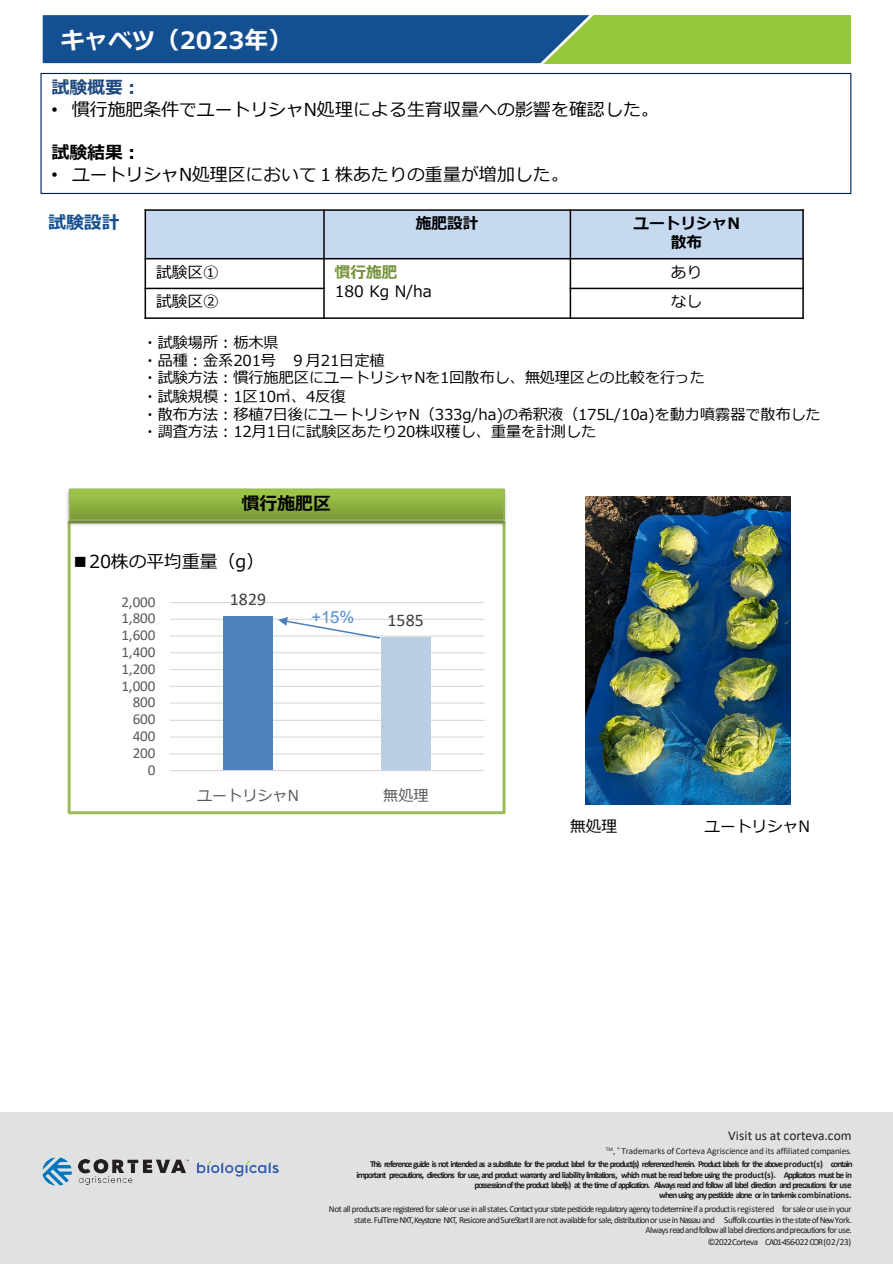
<style>
.page{position:relative;width:893px;height:1264px;background:#fff}
.page>*{position:absolute;margin:0;border:0;box-sizing:border-box;transform-origin:0 0}
.t1{font:700 23.7px "Meiryo";letter-spacing:.005em;color:#fff}
.t2{font:17.85px "Meiryo";color:#000}
.t3{font:700 17.85px "Meiryo";color:#000}
.t4{font:17.85px "Calibri";letter-spacing:.01em;color:#404040}
.t5{font:700 17.85px "Meiryo";color:#1f497d}
.t6{font:700 17.85px "Meiryo";color:#145091}
.t7{font:16.8px "Arial";color:#558ed5}
.t8{font:15.6px "Meiryo";color:#000}
.t9{font:700 15.6px "Meiryo";color:#000}
.t10{font:700 15.6px "Meiryo";color:#77933c}
.t11{font:15.15px "Meiryo";color:#000}
.t12{font:15.15px "Calibri";letter-spacing:-.005em;color:#595959}
.t13{font:15.15px "Meiryo";color:#595959}
.t14{font:13.5px "Calibri";color:#231f20}
.t15{font:700 9.15px/10.5px "Calibri";letter-spacing:-.125em;color:#231f20;text-align:right}
.t16{font:9.15px/10.5px "Calibri";letter-spacing:-.055em;color:#231f20;text-align:right}
.t17{font:9.15px "Calibri";color:#231f20}
.s1{font-family:"Arial"}
</style>
<div class="page">
<div style="left:68px;top:520px;width:437px;height:294px;border:3px solid #9bbb59"></div>
<div style="left:480px;top:15px;width:370px;height:48px;background:#94c93d"></div>
<svg style="left:42px;top:15px;width:557px;height:49px;background:#215b8f"></svg>
<div style="left:145px;top:210px;width:179px;height:49px;background:#c6d9f1"></div>
<div style="left:324px;top:210px;width:246px;height:49px;background:#c6d9f1"></div>
<div style="left:570px;top:210px;width:233px;height:49px;background:#c6d9f1"></div>
<hr style="left:323px;top:209px;width:2px;height:110px;background:#000">
<hr style="left:569px;top:209px;width:2px;height:110px;background:#000">
<hr style="left:145px;top:258px;width:659px;height:1px;background:#000">
<hr style="left:145px;top:287px;width:180px;height:2px;background:#000">
<hr style="left:569px;top:287px;width:235px;height:2px;background:#000">
<hr style="left:145px;top:209px;width:1px;height:110px;background:#000">
<hr style="left:802px;top:209px;width:2px;height:110px;background:#000">
<hr style="left:145px;top:209px;width:659px;height:2px;background:#000">
<hr style="left:145px;top:317px;width:659px;height:2px;background:#000">
<hr style="left:170px;top:753px;width:314px;height:1px;background:#d9d9d9">
<hr style="left:170px;top:736px;width:314px;height:1px;background:#d9d9d9">
<hr style="left:170px;top:719px;width:314px;height:1px;background:#d9d9d9">
<hr style="left:170px;top:702px;width:314px;height:1px;background:#d9d9d9">
<hr style="left:170px;top:685px;width:314px;height:1px;background:#d9d9d9">
<hr style="left:170px;top:668px;width:314px;height:2px;background:#d9d9d9">
<hr style="left:170px;top:652px;width:314px;height:1px;background:#d9d9d9">
<hr style="left:170px;top:635px;width:314px;height:1px;background:#d9d9d9">
<hr style="left:170px;top:618px;width:314px;height:1px;background:#d9d9d9">
<hr style="left:170px;top:602px;width:314px;height:1px;background:#d9d9d9">
<div style="left:381px;top:637px;width:49px;height:133px;background:#b9cde5"></div>
<div style="left:224px;top:616px;width:49px;height:154px;background:#4f81bd"></div>
<hr style="left:170px;top:769px;width:314px;height:2px;background:#d9d9d9">
<img style="left:67px;top:488px;width:439px;height:40px">
<img style="left:226px;top:520px;width:121px;height:8px">
<div style="left:70px;top:489px;width:434px;height:30px;background:linear-gradient(to bottom,#a2cc4b,#7b9b38)"></div>
<div style="left:69px;top:488px;width:435px;height:32px;border:1px solid #98b954"></div>
<img style="left:585px;top:496px;width:206px;height:307px">
<div style="left:0;top:1111px;width:893px;height:152px;background:#e0e1e3"></div>
<img style="left:43px;top:1157px;width:28px;height:28px">
<img style="left:79px;top:1159px;width:199px;height:25px">
<div style="left:40px;top:73px;width:811px;height:121px;border:1px solid #002060"></div>
<svg style="left:278px;top:617px;width:104px;height:22px"></svg>
<p class="t1" style="left:61px;top:24px;width:233px">キャベツ（2023年）</p>
<p class="t5" style="left:52px;top:75px;width:91px">試験概要：</p>
<p class="t2" style="left:52px;top:97px;width:608px"><span class="s1">•</span> 慣行施肥条件でユートリシャN処理による生育収量への影響を確認した。</p>
<p class="t3" style="left:52px;top:140px;width:91px">試験結果：</p>
<p class="t2" style="left:52px;top:161px;width:519px"><span class="s1">•</span> ユートリシャN処理区において１株あたりの重量が増加した。</p>
<p class="t6" style="left:48px;top:210px;width:73px">試験設計</p>
<p class="t9" style="left:416px;top:212px;width:64px">施肥設計</p>
<p class="t9" style="left:633px;top:212px;width:108px">ユートリシャN</p>
<p class="t9" style="left:671px;top:231px;width:33px">散布</p>
<p class="t8" style="left:156px;top:261px;width:64px">試験区①</p>
<p class="t10" style="left:335px;top:261px;width:64px">慣行施肥</p>
<p class="t8" style="left:335px;top:280px;width:99px">180 Kg N/ha</p>
<p class="t8" style="left:671px;top:261px;width:33px">あり</p>
<p class="t8" style="left:156px;top:291px;width:64px">試験区②</p>
<p class="t8" style="left:671px;top:291px;width:33px">なし</p>
<p class="t11" style="left:143px;top:331px;width:138px">・試験場所：栃木県</p>
<p class="t11" style="left:143px;top:349px;width:243px">・品種：金系201号 ９月21日定植</p>
<p class="t11" style="left:143px;top:367px;width:564px">・試験方法：慣行施肥区にユートリシャNを1回散布し、無処理区との比較を行った</p>
<p class="t11" style="left:143px;top:385px;width:205px">・試験規模：1区10㎡、4反復</p>
<p class="t11" style="left:143px;top:403px;width:679px">・散布方法：移植7日後にユートリシャN（333g/ha)の希釈液（175L/10a)を動力噴霧器で散布した</p>
<p class="t11" style="left:143px;top:421px;width:455px">・調査方法：12月1日に試験区あたり20株収穫し、重量を計測した</p>
<p class="t3" style="left:242px;top:490px;width:91px">慣行施肥区</p>
<p class="t2" style="left:71px;top:548px;width:194px">■20株の平均重量（g）</p>
<p class="t12" style="left:121px;top:591px;width:36px">2,000</p>
<p class="t12" style="left:121px;top:607px;width:36px">1,800</p>
<p class="t12" style="left:121px;top:624px;width:36px">1,600</p>
<p class="t12" style="left:121px;top:641px;width:36px">1,400</p>
<p class="t12" style="left:121px;top:658px;width:36px">1,200</p>
<p class="t12" style="left:121px;top:675px;width:36px">1,000</p>
<p class="t12" style="left:133px;top:691px;width:24px">800</p>
<p class="t12" style="left:133px;top:708px;width:24px">600</p>
<p class="t12" style="left:133px;top:725px;width:24px">400</p>
<p class="t12" style="left:133px;top:742px;width:24px">200</p>
<p class="t12" style="left:148px;top:759px;width:9px">0</p>
<p class="t4" style="left:230px;top:587px;width:38px">1829</p>
<p class="t7" style="left:311px;top:605px;width:44px">+15%</p>
<p class="t4" style="left:387px;top:607px;width:38px">1585</p>
<p class="t13" style="left:197px;top:784px;width:103px">ユートリシャN</p>
<p class="t13" style="left:383px;top:784px;width:47px">無処理</p>
<p class="t8" style="left:570px;top:814px;width:48px">無処理</p>
<p class="t8" style="left:704px;top:814px;width:107px">ユートリシャN</p>
<p class="t14" style="left:728px;top:1125px;width:125px">Visit us at corteva.com</p>
<p class="t17" style="left:605px;top:1143px;width:247px"><sup>TM</sup>, <sup>®</sup> Trademarks of Corteva Agriscience and its affiliated companies.</p>
<p class="t15" style="left:356px;top:1158px;width:497px">This reference guide is not intended as a substitute for the product label for the product(s) referenced herein. Product labels for the above product(s) contain important precautions, directions for use, and product warranty and liability limitations, which must be read before using the product(s). Applicators must be in possession of the product label(s) at the time of application. Always read and follow all label direction and precautions for use</p>
<p class="t15" style="left:659px;top:1189px;width:194px">when using any pesticide alone or in tank-mix combinations.</p>
<p class="t16" style="left:329px;top:1202px;width:524px">Not all productsareregistered for saleor usein all states.Contactyour statepesticideregulatory agency todetermineif a productis registered for saleor usein your state. FulTimeNXT,Keystone NXT, ResicoreandSureStartII arenot availablefor sale, distributionor usein Nassau and Suffolkcounties in thestateof NewYork.<br>Alwaysreadandfollowall label directionsandprecautions for use.</p>
<p class="t16" style="left:708px;top:1236px;width:145px">©2022Corteva CA01-456-022COR(02/23)</p>
</div>
